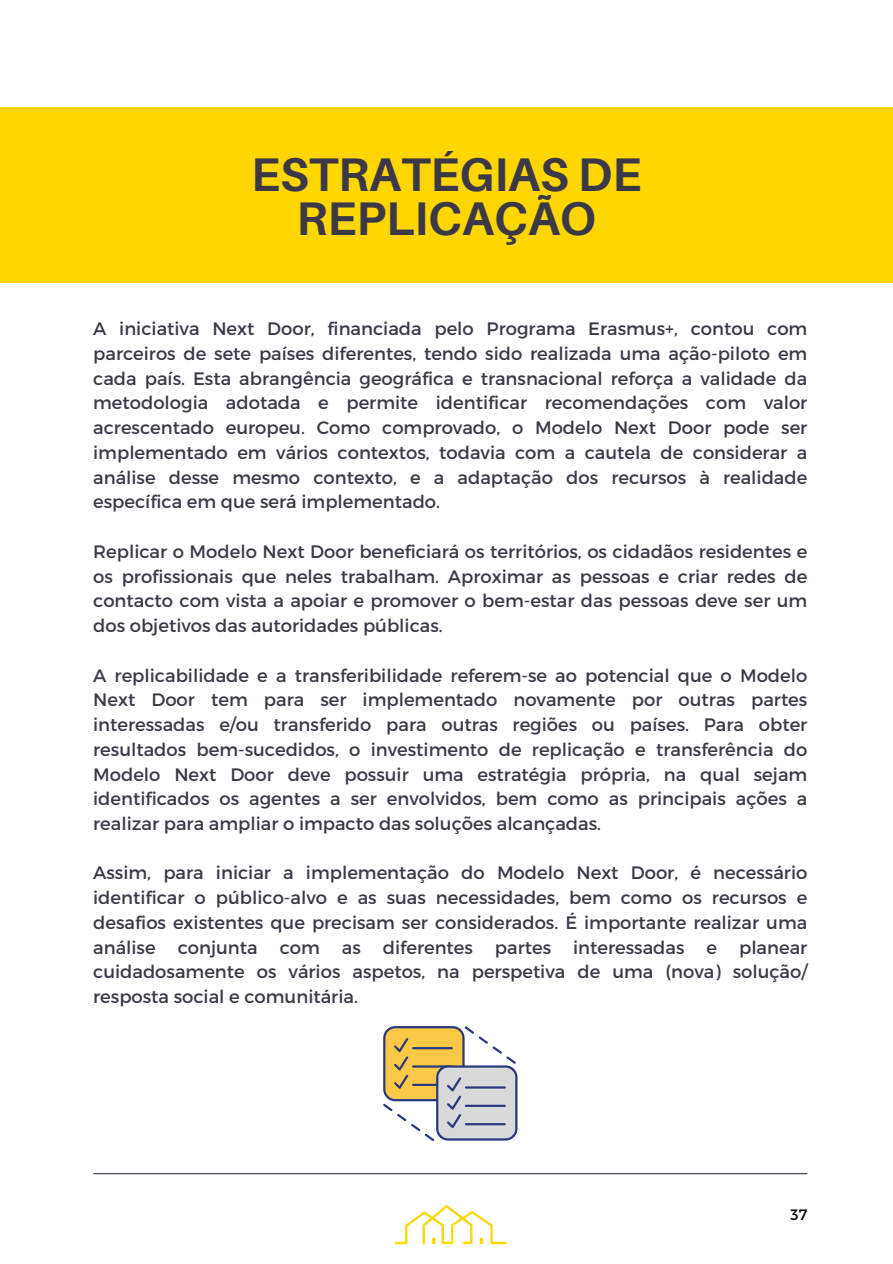
<style>
.page{position:relative;width:893px;height:1264px;background:#fff}
.page>*{position:absolute;margin:0;border:0;box-sizing:border-box;transform-origin:0 0}
.t1{font:700 47.25px/43.8px "Aileron";color:#3b3947;text-align:center}
.t2{font:18px/24.8px "Montserrat";color:#3b3947;text-align:justify}
.t3{font:15px "Montserrat";color:#000}
</style>
<div class="page">
<div style="left:0;top:108px;width:892px;height:175px;background:#ffd600"></div>
<svg style="left:383px;top:1026px;width:134px;height:114px"></svg>
<hr style="left:93px;top:1173px;width:714px;height:1px;background:#393745">
<img style="left:394px;top:1204px;width:113px;height:41px">
<p class="t1" style="left:251px;top:152px;width:392px">ESTRATÉGIAS DE<br>REPLICAÇÃO</p>
<p class="t2" style="left:93px;top:315px;width:715px">A iniciativa Next Door, financiada pelo Programa Erasmus+, contou com parceiros de sete países diferentes, tendo sido realizada uma ação-piloto em cada país. Esta abrangência geográfica e transnacional reforça a validade da metodologia adotada e permite identificar recomendações com valor acrescentado europeu. Como comprovado, o Modelo Next Door pode ser implementado em vários contextos, todavia com a cautela de considerar a análise desse mesmo contexto, e a adaptação dos recursos à realidade específica em que será implementado.</p>
<p class="t2" style="left:93px;top:538px;width:715px">Replicar o Modelo Next Door beneficiará os territórios, os cidadãos residentes e os profissionais que neles trabalham. Aproximar as pessoas e criar redes de contacto com vista a apoiar e promover o bem-estar das pessoas deve ser um dos objetivos das autoridades públicas.</p>
<p class="t2" style="left:93px;top:662px;width:715px">A replicabilidade e a transferibilidade referem-se ao potencial que o Modelo Next Door tem para ser implementado novamente por outras partes interessadas e/ou transferido para outras regiões ou países. Para obter resultados bem-sucedidos, o investimento de replicação e transferência do Modelo Next Door deve possuir uma estratégia própria, na qual sejam identificados os agentes a ser envolvidos, bem como as principais ações a realizar para ampliar o impacto das soluções alcançadas.</p>
<p class="t2" style="left:93px;top:859px;width:715px">Assim, para iniciar a implementação do Modelo Next Door, é necessário identificar o público-alvo e as suas necessidades, bem como os recursos e desafios existentes que precisam ser considerados. É importante realizar uma análise conjunta com as diferentes partes interessadas e planear cuidadosamente os vários aspetos, na perspetiva de uma (nova) solução/ resposta social e comunitária.</p>
<p class="t3" style="left:790px;top:1204px;width:18px">37</p>
</div>
